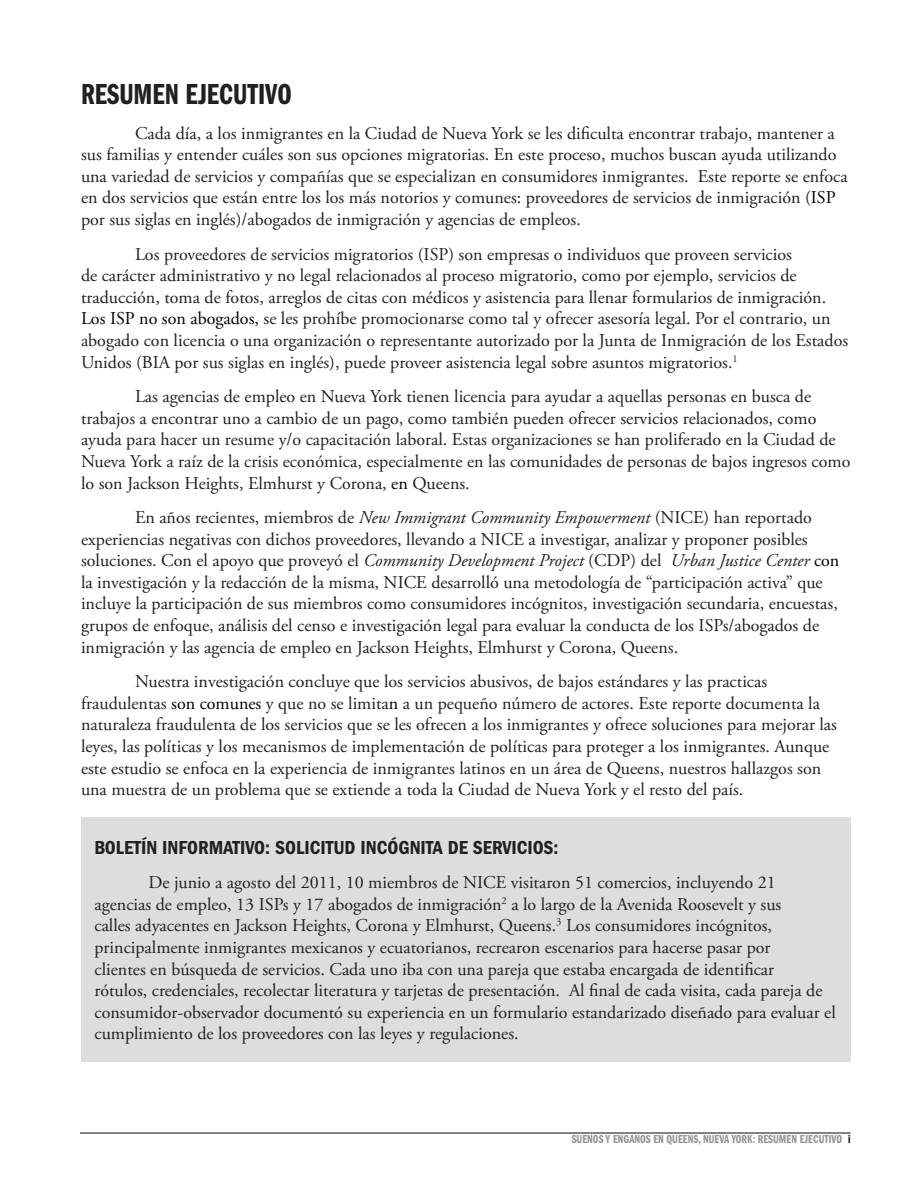
<style>
.page{position:relative;width:918px;height:1188px;background:#fff}
.page>*{position:absolute;margin:0;border:0;box-sizing:border-box;transform-origin:0 0}
.t1{font:30px "Franklin Gothic Demi Cmpr";color:#231f20}
.t2{font:600 condensed 19.5px "Franklin Gothic";color:#231f20}
.Body_Copy{font:18px/21.6px "Adobe Garamond Pro";color:#231f20}
.t3{font:12px "Franklin Gothic Demi Cmpr";color:#939598}
.s1{color:#00000a}
.s2{font-style:italic}
.s3{color:#231f20}
</style>
<div class="page">
<hr style="left:80px;top:1132px;width:770px;height:2px;background:#231f20">
<div style="left:81px;top:817px;width:769px;height:244px;background:#dcdddf"></div>
<p class="t1" style="left:81px;top:77px;width:212px">RESUMEN EJECUTIVO</p>
<p class="Body_Copy" style="left:81px;top:123px;width:768px;text-indent:54px">Cada día, a los inmigrantes en la Ciudad de Nueva York se les dificulta encontrar trabajo, mantener a sus familias y entender cuáles son sus opciones migratorias. En este proceso, muchos buscan ayuda utilizando una variedad de servicios y compañías que se especializan en consumidores inmigrantes. Este reporte se enfoca en dos servicios que están entre los los más notorios y comunes: proveedores de servicios de inmigración (<span class="s1">ISP </span>por sus siglas en inglés)/abogados de inmigración y agencias de empleos.</p>
<p class="Body_Copy" style="left:81px;top:244px;width:769px;text-indent:54px">Los proveedores de servicios migratorios (ISP) son empresas o individuos que proveen servicios<br>de carácter administrativo y no legal relacionados al proceso migratorio, como por ejemplo, servicios de traducción, toma de fotos, arreglos de citas con médicos y asistencia para llenar formularios de inmigración.<br><span class="s1">Los ISP no son abogados,</span> se les prohíbe promocionarse como tal y ofrecer asesoría legal. Por el contrario, un abogado con licencia o una organización o representante autorizado por la Junta de Inmigración de los Estados Unidos (BIA por sus siglas en inglés), puede proveer asistencia legal sobre asuntos migratorios.<sup>1</sup></p>
<p class="Body_Copy" style="left:81px;top:386px;width:771px;text-indent:54px">Las agencias de empleo en Nueva York tienen licencia para ayudar a aquellas personas en busca de trabajos a encontrar uno a cambio de un pago, como también pueden ofrecer servicios relacionados, como ayuda para hacer un resume y/o capacitación laboral. Estas organizaciones se han proliferado en la Ciudad de Nueva York a raíz de la crisis económica, especialmente en las comunidades de personas de bajos ingresos como lo son Jackson Heights, Elmhurst y Corona, <span class="s1">en</span> Queens.</p>
<p class="Body_Copy" style="left:81px;top:507px;width:760px;text-indent:54px">En años recientes, miembros de <span class="s2">New Immigrant Community Empowerment</span> (NICE) han reportado experiencias negativas con dichos proveedores, llevando a NICE a investigar, analizar y proponer posibles soluciones. Con el apoyo que proveyó el <span class="s2">Community Development Project</span> (CDP) del <span class="s2">Urban Justice Center</span> <span class="s1">con </span>la investigación y la redacción de la misma, NICE desarrolló una metodología de “participación activa” que incluye la participación de sus miembros como consumidores incógnitos, investigación secundaria, encuestas, grupos de enfoque, análisis del censo e investigación legal para evaluar la conducta de los ISPs/abogados de inmigración y las agencia de empleo en Jackson Heights, Elmhurst y Corona, Queens.</p>
<p class="Body_Copy" style="left:81px;top:671px;width:758px;text-indent:54px">Nuestra investigación concluye que los servicios abusivos, de bajos estándares y las practicas fraudulentas <span class="s1">son comunes</span> y que no se limita<span class="s1">n</span> a un pequeño número de actores. Este reporte documenta la naturaleza fraudulenta de los servicios que se les ofrecen a los inmigrantes y ofrece soluciones para mejorar las leyes, las políticas y los mecanismos de implementación de políticas para proteger a los inmigrantes. Aunque este estudio se enfoca en la experiencia de inmigrantes latinos en un área de Queens, nuestros hallazgos son una muestra de un problema que se extiende a toda la Ciudad de Nueva York y el resto del país.</p>
<p class="t2" style="left:94px;top:836px;width:21px">BOLET</p>
<p class="t2" style="left:141px;top:836px;width:154px">ÍN INFORMATIVO: SOLICIT</p>
<p class="t2" style="left:333px;top:836px;width:188px">UD INCÓGNITA DE SERVICIOS</p>
<p class="t2" style="left:554px;top:836px;width:6px">:</p>
<p class="Body_Copy" style="left:94px;top:872px;width:743px;text-indent:54px">De junio a agosto del 2011, 10 miembros de NICE visitaron 51 comercios, incluyendo 21 agencias de empleo, 13 ISPs y 17 abogados de inmigración<sup>2</sup> a lo largo de la Avenida Roosevelt y sus<br>calles adyacentes en Jackson Heights, Corona y Elmhurst, Queens.<sup>3</sup> Los consumidores incógnitos, principalmente inmigrantes mexicanos y ecuatorianos, recrearon escenarios para hacerse pasar por<br>clientes en búsqueda de servicios. Cada uno iba con una pareja que estaba encargada de identificar<br>rótulos, credenciales, recolectar literatura y tarjetas de presentación. Al final de cada visita, cada pareja de consumidor-observador documentó su experiencia en un formulario estandarizado diseñado para evaluar el cumplimiento de los proveedores con las leyes y regulaciones.</p>
<p class="t3" style="left:572px;top:1133px;width:280px">SUEÑOS Y ENGAÑOS EN QUEENS, NUEVA YORK: RESUMEN EJECUTIVO <span class="s3">I</span></p>
</div>
